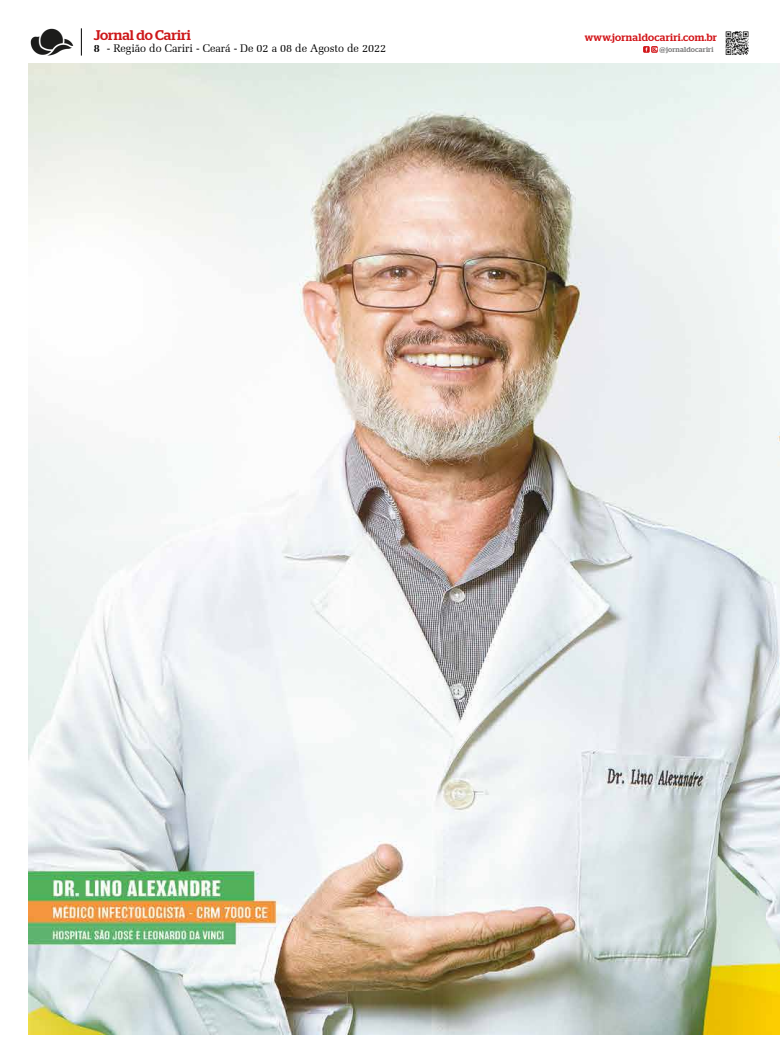
<style>
.page{position:relative;width:780px;height:1063px;background:#fff}
.page>*{position:absolute;margin:0;border:0;box-sizing:border-box;transform-origin:0 0}
.t1{font:500 14px "Stag";color:#cd1719}
.t2{font:11px "Zapf Elliptical 711 BT";color:#000}
.t3{font:700 11px "Zapf Elliptical 711 BT";color:#000}
.t4{font:500 10.4px "Stag";letter-spacing:.025em;color:#d21418}
.t5{font:500 7.2px "Stag";letter-spacing:.025em;color:#7c7b7b}
</style>
<div class="page">
<img style="left:30px;top:28px;width:43px;height:28px">
<svg style="left:81px;top:28px;width:1px;height:28px"></svg>
<img style="left:725px;top:31px;width:24px;height:24px">
<div style="left:643px;top:46px;width:6px;height:7px;background:#d21418"></div>
<svg style="left:651px;top:46px;width:6px;height:7px"></svg>
<svg style="left:645px;top:47px;width:12px;height:5px"></svg>
<img style="left:29px;top:64px;width:751px;height:971px">
<p class="t1" style="left:94px;top:27px;width:98px">Jornal do Cariri</p>
<p class="t2" style="left:107px;top:42px;width:281px">- Região do Cariri - Ceará - De 02 a 08 de Agosto de 2022</p>
<p class="t4" style="left:584px;top:32px;width:134px">www.jornaldocariri.com.br</p>
<p class="t3" style="left:94px;top:42px;width:8px">8</p>
<p class="t5" style="left:659px;top:45px;width:55px">@jornaldocariri</p>
</div>
